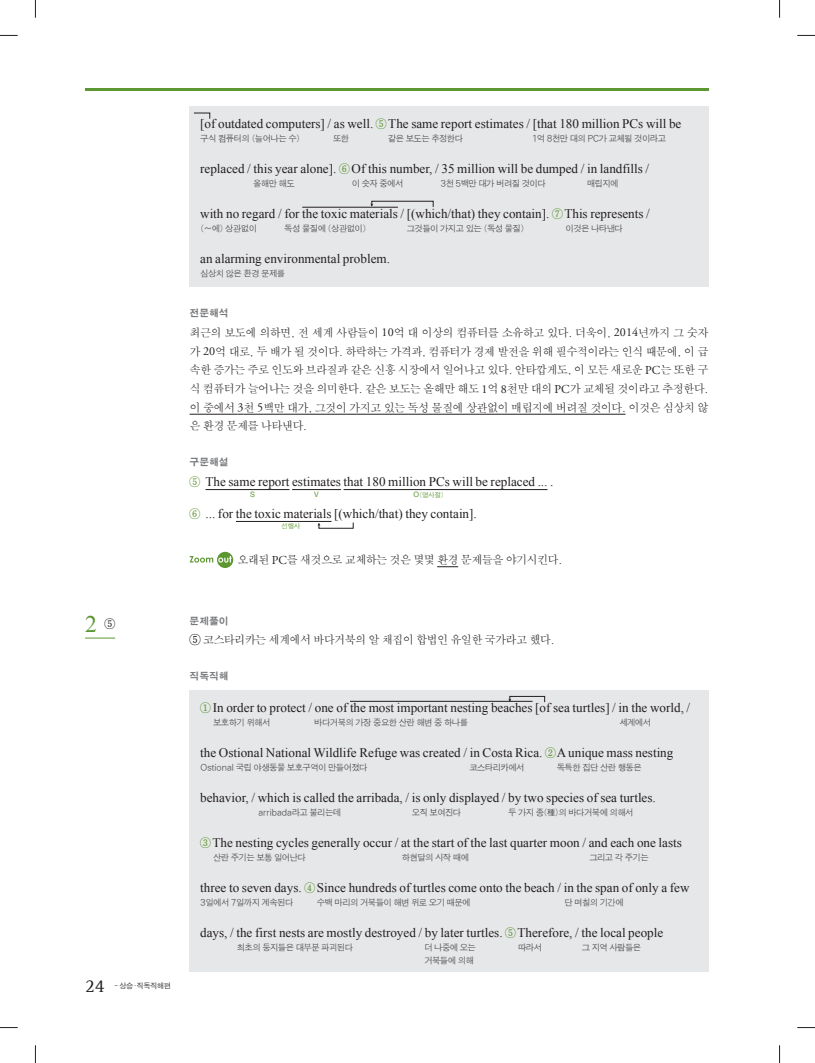
<style>
.page{position:relative;width:815px;height:1063px;background:#fff}
.page>*{position:absolute;margin:0;border:0;box-sizing:border-box;transform-origin:0 0}
.t1{font:23.75px "Times New Roman";color:#5c9731}
.t2{font:18.75px "Rotis Serif";color:#231f20}
.t3{font:13.12px "Times New Roman";color:#231f20}
.t4{font:11.5px/18.8px "SMSS Myung Jo Std Regular KS Cpc EUC H";letter-spacing:-.07em;color:#231f20;text-align:justify}
.t5{font:10px "SMK Gothic Std Regular KS Cpc EUC H";color:#76787b}
.t6{font:8.75px "SMJ Gothic Std Regular KS Cpc EUC H";letter-spacing:-.07em;color:#4b4c4d;scale:.96 1}
.t7{font:7.5px "SMJ Gothic Std Regular KS Cpc EUC H";letter-spacing:-.06em;color:#231f20;scale:.96 1}
.t8{font:7.5px "Helvetica Neue";color:#5c9731}
.t9{font:6.88px "SMJ Gothic Std Regular KS Cpc EUC H";letter-spacing:-.06em;color:#5c9731}
.s1{font-family:"SMSS Myung Jo Std Regular KS Cpc EUC H";font-size:11px;color:#5c9731}
.s2{font-family:"Adobe Garamond Pro";font-size:12.12px}
.s3{font-family:"Helvetica Neue";font-size:7.5px}
</style>
<div class="page">
<hr style="left:85px;top:89px;width:624px;height:2px;background:#5c9731">
<hr style="left:190px;top:414px;width:47px;height:1px;background:#231f20">
<svg style="left:237px;top:414px;width:26px;height:1px"></svg>
<hr style="left:263px;top:414px;width:362px;height:1px;background:#231f20">
<hr style="left:206px;top:489px;width:83px;height:1px;background:#231f20">
<hr style="left:292px;top:489px;width:49px;height:1px;background:#231f20">
<hr style="left:344px;top:489px;width:203px;height:1px;background:#231f20">
<hr style="left:236px;top:521px;width:96px;height:1px;background:#231f20">
<svg style="left:437px;top:567px;width:21px;height:1px"></svg>
<div style="left:190px;top:106px;width:519px;height:180px;background:#e6e7e9"></div>
<hr style="left:302px;top:207px;width:96px;height:1px;background:#231f20">
<svg style="left:317px;top:522px;width:37px;height:7px"></svg>
<div style="left:217px;top:552px;width:16px;height:16px;background:#5c9731;border-radius:50%"></div>
<svg style="left:190px;top:556px;width:42px;height:7px"></svg>
<hr style="left:85px;top:638px;width:30px;height:1px;background:#5c9731">
<div style="left:190px;top:690px;width:519px;height:282px;background:#e6e7e9"></div>
<hr style="left:350px;top:701px;width:183px;height:1px;background:#231f20">
<svg style="left:370px;top:201px;width:63px;height:6px"></svg>
<svg style="left:194px;top:113px;width:16px;height:6px"></svg>
<svg style="left:508px;top:696px;width:37px;height:6px"></svg>
<svg style="left:0;top:35px;width:18px;height:1px"></svg>
<svg style="left:797px;top:35px;width:18px;height:1px"></svg>
<svg style="left:0;top:1027px;width:18px;height:1px"></svg>
<svg style="left:797px;top:1027px;width:18px;height:1px"></svg>
<svg style="left:35px;top:0;width:1px;height:18px"></svg>
<svg style="left:35px;top:1045px;width:1px;height:18px"></svg>
<svg style="left:779px;top:0;width:1px;height:18px"></svg>
<svg style="left:779px;top:1045px;width:1px;height:18px"></svg>
<p class="t3" style="left:200px;top:116px;width:483px">[of outdated computers] / as well. <span class="s1">⑤</span> The same report estimates / [that 180 million PCs will be</p>
<p class="t3" style="left:200px;top:161px;width:451px">replaced / this year alone]. <span class="s1">⑥</span> Of this number, / 35 million will be dumped / in landfills /</p>
<p class="t3" style="left:200px;top:206px;width:451px">with no regard / for the toxic materials / [(which/that) they contain]. <span class="s1">⑦</span> This represents /</p>
<p class="t3" style="left:200px;top:251px;width:191px">an alarming environmental problem.</p>
<p class="t6" style="left:200px;top:134px;width:106px">구식 컴퓨터의 (늘어나는 수)</p>
<p class="t6" style="left:333px;top:134px;width:18px">또한</p>
<p class="t6" style="left:388px;top:134px;width:80px">같은 보도는 추정한다</p>
<p class="t6" style="left:532px;top:134px;width:141px">1억 8천만 대의 PC가 교체될 것이라고</p>
<p class="t6" style="left:253px;top:179px;width:45px">올해만 해도</p>
<p class="t6" style="left:352px;top:179px;width:55px">이 숫자 중에서</p>
<p class="t6" style="left:441px;top:179px;width:111px">3천 5백만 대가 버려질 것이다</p>
<p class="t6" style="left:587px;top:179px;width:35px">매립지에</p>
<p class="t6" style="left:200px;top:224px;width:61px">(~에) 상관없이</p>
<p class="t6" style="left:284px;top:224px;width:87px">독성 물질에 (상관없이)</p>
<p class="t6" style="left:407px;top:224px;width:124px">그것들이 가지고 있는 (독성 물질)</p>
<p class="t6" style="left:566px;top:224px;width:61px">이것은 나타낸다</p>
<p class="t6" style="left:200px;top:269px;width:90px">심상치 않은 환경 문제를</p>
<p class="t5" style="left:190px;top:308px;width:41px">전문해석</p>
<p class="t4" style="left:190px;top:324px;width:521px">최근의 보도에 의하면, 전 세계 사람들이 <span class="s2">10</span>억 대 이상의 컴퓨터를 소유하고 있다. 더욱이, <span class="s2">2014</span>년까지 그 숫자 가 <span class="s2">20</span>억 대로, 두 배가 될 것이다. 하락하는 가격과, 컴퓨터가 경제 발전을 위해 필수적이라는 인식 때문에, 이 급 속한 증가는 주로 인도와 브라질과 같은 신흥 시장에서 일어나고 있다. 안타깝게도, 이 모든 새로운 <span class="s2">PC</span>는 또한 구 식 컴퓨터가 늘어나는 것을 의미한다. 같은 보도는 올해만 해도 <span class="s2">1</span>억 <span class="s2">8</span>천만 대의 <span class="s2">PC</span>가 교체될 것이라고 추정한다. 이 중에서 <span class="s2">3</span>천 <span class="s2">5</span>백만 대가, 그것이 가지고 있는 독성 물질에 상관없이 매립지에 버려질 것이다. 이것은 심상치 않 은 환경 문제를 나타낸다.</p>
<p class="t5" style="left:190px;top:457px;width:41px">구문해설</p>
<p class="t3" style="left:190px;top:475px;width:365px"><span class="s1">⑤</span> The same report estimates that 180 million PCs will be replaced ... .</p>
<p class="t8" style="left:250px;top:492px;width:6px">S</p>
<p class="t8" style="left:314px;top:492px;width:6px">V</p>
<p class="t9" style="left:413px;top:492px;width:32px"><span class="s3">O</span>(명사절)</p>
<p class="t3" style="left:190px;top:506px;width:289px"><span class="s1">⑥</span> ... for the toxic materials [(which/that) they contain].</p>
<p class="t9" style="left:281px;top:523px;width:21px">선행사</p>
<p class="t4" style="left:237px;top:551px;width:327px">오래된 <span class="s2">PC</span>를 새것으로 교체하는 것은 몇몇 환경 문제들을 야기시킨다.</p>
<h1 class="t1" style="left:85px;top:611px;width:32px">2 <sup>⑤</sup></h1>
<p class="t5" style="left:190px;top:616px;width:41px">문제풀이</p>
<p class="t4" style="left:190px;top:631px;width:367px">⑤ 코스타리카는 세계에서 바다거북의 알 채집이 합법인 유일한 국가라고 했다.</p>
<p class="t5" style="left:190px;top:671px;width:41px">직독직해</p>
<p class="t3" style="left:200px;top:700px;width:492px"><span class="s1">①</span> In order to protect / one of the most important nesting beaches [of sea turtles] / in the world, /</p>
<p class="t3" style="left:200px;top:745px;width:475px">the Ostional National Wildlife Refuge was created / in Costa Rica. <span class="s1">②</span> A unique mass nesting</p>
<p class="t3" style="left:200px;top:790px;width:457px">behavior, / which is called the arribada, / is only displayed / by two species of sea turtles.</p>
<p class="t3" style="left:200px;top:835px;width:483px"><span class="s1">③</span> The nesting cycles generally occur / at the start of the last quarter moon / and each one lasts</p>
<p class="t3" style="left:200px;top:880px;width:491px">three to seven days. <span class="s1">④</span> Since hundreds of turtles come onto the beach / in the span of only a few</p>
<p class="t3" style="left:200px;top:925px;width:465px">days, / the first nests are mostly destroyed / by later turtles. <span class="s1">⑤</span> Therefore, / the local people</p>
<p class="t6" style="left:213px;top:719px;width:61px">보호하기 위해서</p>
<p class="t6" style="left:314px;top:719px;width:162px">바다거북의 가장 중요한 산란 해변 중 하나를</p>
<p class="t6" style="left:619px;top:719px;width:35px">세계에서</p>
<p class="t6" style="left:200px;top:764px;width:176px">Ostional 국립 야생동물 보호구역이 만들어졌다</p>
<p class="t6" style="left:469px;top:764px;width:59px">코스타리카에서</p>
<p class="t6" style="left:557px;top:764px;width:90px">독특한 집단 산란 행동은</p>
<p class="t6" style="left:258px;top:809px;width:88px">arribada라고 불리는데</p>
<p class="t6" style="left:412px;top:809px;width:53px">오직 보여진다</p>
<p class="t6" style="left:508px;top:809px;width:132px">두 가지 종(種)의 바다거북에 의해서</p>
<p class="t6" style="left:213px;top:854px;width:98px">산란 주기는 보통 일어난다</p>
<p class="t6" style="left:402px;top:854px;width:72px">하현달의 시작 때에</p>
<p class="t6" style="left:589px;top:854px;width:63px">그리고 각 주기는</p>
<p class="t6" style="left:200px;top:899px;width:99px">3일에서 7일까지 계속된다</p>
<p class="t6" style="left:317px;top:899px;width:162px">수백 마리의 거북들이 해변 위로 오기 때문에</p>
<p class="t6" style="left:564px;top:899px;width:63px">단 며칠의 기간에</p>
<p class="t6" style="left:237px;top:944px;width:123px">최초의 둥지들은 대부분 파괴된다</p>
<p class="t6" style="left:424px;top:944px;width:55px">더 나중에 오는</p>
<p class="t6" style="left:518px;top:944px;width:27px">따라서</p>
<p class="t6" style="left:582px;top:944px;width:63px">그 지역 사람들은</p>
<p class="t6" style="left:424px;top:956px;width:53px">거북들에 의해</p>
<h2 class="t2" style="left:85px;top:978px;width:21px">24</h2>
<p class="t7" style="left:114px;top:982px;width:60px">- 상승ㆍ직독직해편</p>
</div>
